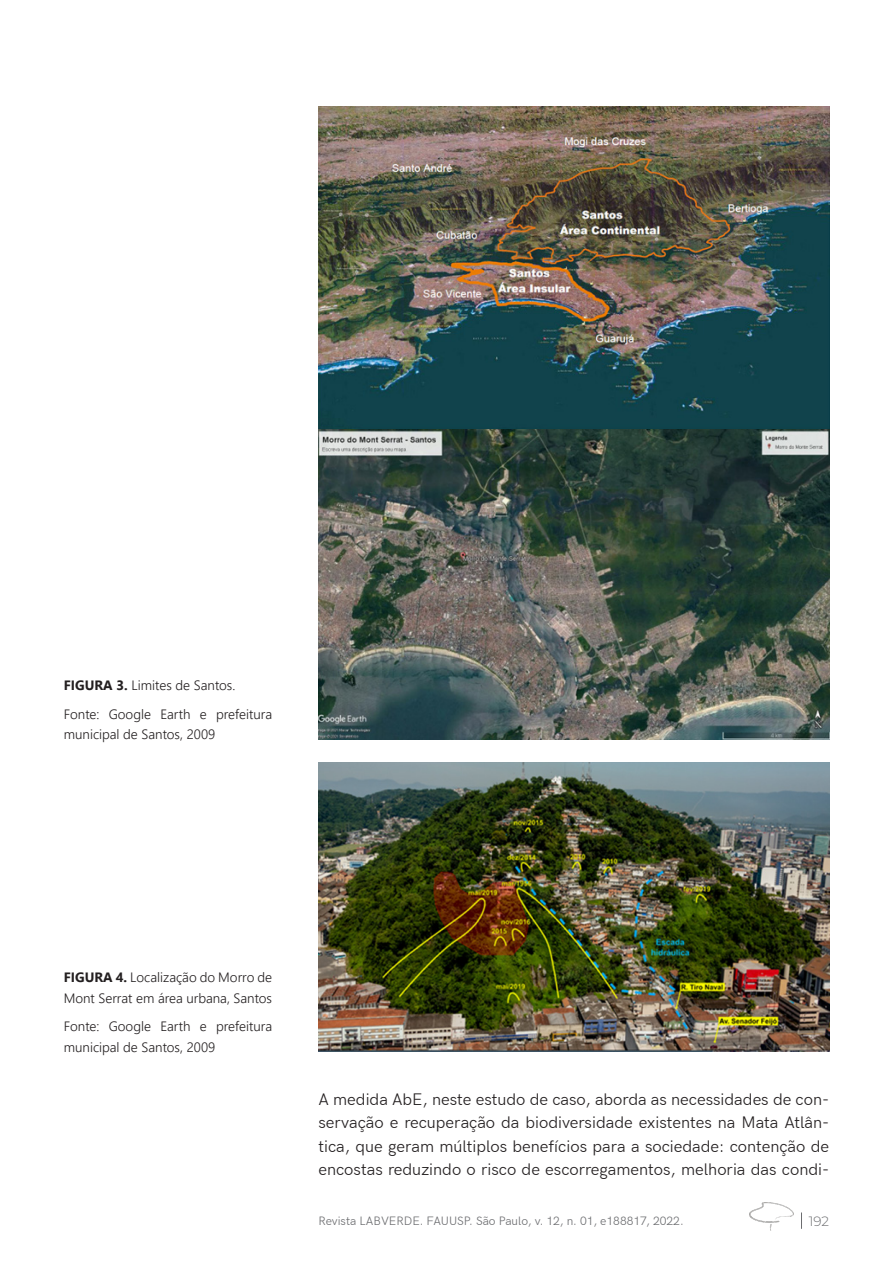
<style>
.page{position:relative;width:893px;height:1263px;background:#fff}
.page>*{position:absolute;margin:0;border:0;box-sizing:border-box;transform-origin:0 0}
.corpo_texto{font:16.5px/23.2px "HK Grotesk";color:#231f20;text-align:justify}
.t1{font:300 13.5px/20.2px "Leelawadee UI";color:#231f20}
.t2{font:300 13.5px "Montserrat";color:#6c6d70}
.t3{font:12px "HK Grotesk";color:#6c6d70}
.s1{font-weight:700}
</style>
<div class="page">
<img style="left:749px;top:1202px;width:45px;height:29px">
<svg style="left:801px;top:1212px;width:1px;height:17px"></svg>
<img style="left:318px;top:107px;width:511px;height:633px">
<img style="left:319px;top:763px;width:510px;height:288px">
<p class="t1" style="left:64px;top:675px;width:173px"><span class="s1">FIGURA 3.</span> Limites de Santos.</p>
<p class="t1" style="left:64px;top:703px;width:210px">Fonte: Google Earth e prefeitura municipal de Santos, 2009</p>
<p class="t1" style="left:64px;top:967px;width:210px"><span class="s1">FIGURA 4.</span> Localização do Morro de<br>Mont Serrat em área urbana, Santos</p>
<p class="t1" style="left:64px;top:1016px;width:210px">Fonte: Google Earth e prefeitura municipal de Santos, 2009</p>
<p class="corpo_texto" style="left:318px;top:1086px;width:512px">A medida AbE, neste estudo de caso, aborda as necessidades de con&shy;servação e recuperação da biodiversidade existentes na Mata Atlân&shy;tica, que geram múltiplos benefícios para a sociedade: contenção de encostas reduzindo o risco de escorregamentos, melhoria das condi-</p>
<p class="t3" style="left:318px;top:1212px;width:367px">Revista LABVERDE. FAUUSP. São Paulo, v. 12, n. 01, e188817, 2022.</p>
<p class="t2" style="left:809px;top:1211px;width:22px">192</p>
</div>
